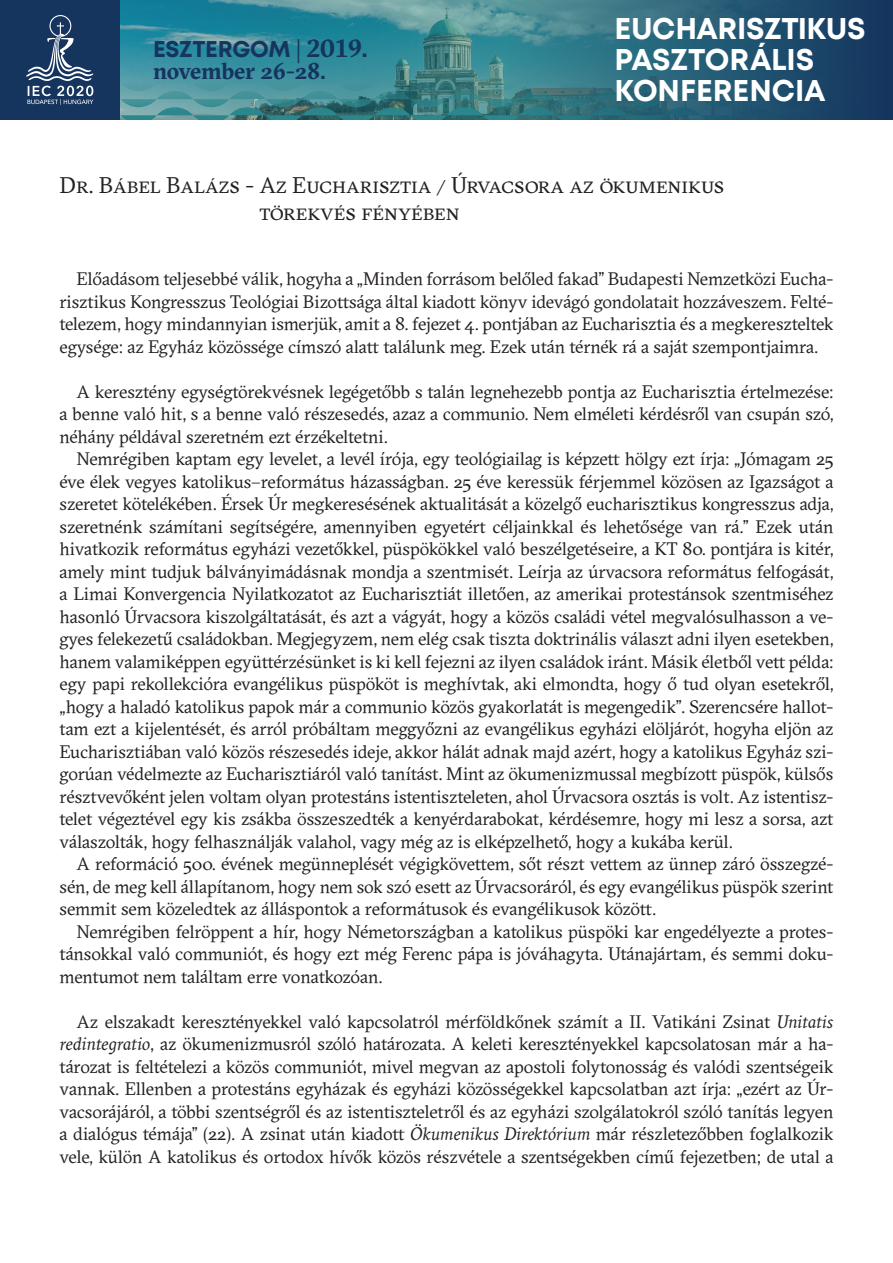
<style>
.page{position:relative;width:893px;height:1263px;background:#fff}
.page>*{position:absolute;margin:0;border:0;box-sizing:border-box;transform-origin:0 0}
.t1{font:700 30px "Mont";letter-spacing:-.01em;color:#fff}
.t2{font:700 22.8px "Mont";letter-spacing:-.015em;color:#15345e}
.t3{font:700 22.8px "GT Sectra";letter-spacing:-.015em;color:#15345e}
.t4{font:22.5px "GT Sectra";color:#231f20}
.kenyer{font:18px/22.5px "GT Sectra";letter-spacing:-.005em;color:#231f20;text-align:justify}
.s1{font-family:"GT Sectra";font-weight:400;font-size:24.75px}
.s2{font-family:"GT Sectra";font-size:24.75px}
.s3{font-style:italic}
</style>
<div class="page">
<svg style="left:120px;top:0;width:389px;height:15px;background:#4b94a0"></svg>
<div style="left:509px;top:0;width:384px;height:120px;background:linear-gradient(to right,#54979a,#0e325c)"></div>
<div style="left:0;top:0;width:120px;height:120px;background:#15345e"></div>
<svg style="left:26px;top:15px;width:867px;height:105px;background:#327083"></svg>
<p class="t2" style="left:153px;top:34px;width:216px">ESZTERGOM <span class="s1">|</span> <span class="s2">2019.</span></p>
<p class="t3" style="left:153px;top:56px;width:174px">november 26-28.</p>
<p class="t1" style="left:614px;top:9px;width:253px">EUCHARISZTIKUS</p>
<p class="t1" style="left:614px;top:40px;width:202px">PASZTORÁLIS</p>
<p class="t1" style="left:614px;top:71px;width:213px">KONFERENCIA</p>
<p class="t4" style="left:60px;top:171px;width:666px">Dr. Bábel Balázs - Az Eucharisztia / Úrvacsora az ökumenikus</p>
<p class="t4" style="left:259px;top:198px;width:202px">törekvés fényében</p>
<p class="kenyer" style="left:60px;top:268px;width:775px;text-indent:17px">Előadásom teljesebbé válik, hogyha a „Minden forrásom belőled fakad” Budapesti Nemzetközi Eucha&shy;risztikus Kongresszus Teológiai Bizottsága által kiadott könyv idevágó gondolatait hozzáveszem. Felté&shy;telezem, hogy mindannyian ismerjük, amit a 8. fejezet 4. pontjában az Eucharisztia és a megkereszteltek egysége: az Egyház közössége címszó alatt találunk meg. Ezek után térnék rá a saját szempontjaimra.</p>
<p class="kenyer" style="left:60px;top:380px;width:775px;text-indent:17px">A keresztény egységtörekvésnek legégetőbb s talán legnehezebb pontja az Eucharisztia értelmezése: a benne való hit, s a benne való részesedés, azaz a communio. Nem elméleti kérdésről van csupán szó, néhány példával szeretném ezt érzékeltetni.</p>
<p class="kenyer" style="left:60px;top:448px;width:775px;text-indent:17px">Nemrégiben kaptam egy levelet, a levél írója, egy teológiailag is képzett hölgy ezt írja: „Jómagam 25 éve élek vegyes katolikus–református házasságban. 25 éve keressük férjemmel közösen az Igazságot a szeretet kötelékében. Érsek Úr megkeresésének aktualitását a közelgő eucharisztikus kongresszus adja, szeretnénk számítani segítségére, amennyiben egyetért céljainkkal és lehetősége van rá.” Ezek után hivatkozik református egyházi vezetőkkel, püspökökkel való beszélgetéseire, a KT 80. pontjára is kitér, amely mint tudjuk bálványimádásnak mondja a szentmisét. Leírja az úrvacsora református felfogását, a Limai Konvergencia Nyilatkozatot az Eucharisztiát illetően, az amerikai protestánsok szentmiséhez hasonló Úrvacsora kiszolgáltatását, és azt a vágyát, hogy a közös családi vétel megvalósulhasson a ve&shy;gyes felekezetű családokban. Megjegyzem, nem elég csak tiszta doktrinális választ adni ilyen esetekben, hanem valamiképpen együttérzésünket is ki kell fejezni az ilyen családok iránt. Másik életből vett példa: egy papi rekollekcióra evangélikus püspököt is meghívtak, aki elmondta, hogy ő tud olyan esetekről, „hogy a haladó katolikus papok már a communio közös gyakorlatát is megengedik”. Szerencsére hallot&shy;tam ezt a kijelentését, és arról próbáltam meggyőzni az evangélikus egyházi elöljárót, hogyha eljön az Eucharisztiában való közös részesedés ideje, akkor hálát adnak majd azért, hogy a katolikus Egyház szi&shy;gorúan védelmezte az Eucharisztiáról való tanítást. Mint az ökumenizmussal megbízott püspök, külsős résztvevőként jelen voltam olyan protestáns istentiszteleten, ahol Úrvacsora osztás is volt. Az istentisz&shy;telet végeztével egy kis zsákba összeszedték a kenyérdarabokat, kérdésemre, hogy mi lesz a sorsa, azt válaszolták, hogy felhasználják valahol, vagy még az is elképzelhető, hogy a kukába kerül.</p>
<p class="kenyer" style="left:60px;top:853px;width:775px;text-indent:17px">A reformáció 500. évének megünneplését végigkövettem, sőt részt vettem az ünnep záró összegzé&shy;sén, de meg kell állapítanom, hogy nem sok szó esett az Úrvacsoráról, és egy evangélikus püspök szerint semmit sem közeledtek az álláspontok a reformátusok és evangélikusok között.</p>
<p class="kenyer" style="left:60px;top:920px;width:775px;text-indent:17px">Nemrégiben felröppent a hír, hogy Németországban a katolikus püspöki kar engedélyezte a protes&shy;tánsokkal való communiót, és hogy ezt még Ferenc pápa is jóváhagyta. Utánajártam, és semmi doku&shy;mentumot nem találtam erre vonatkozóan.</p>
<p class="kenyer" style="left:60px;top:1010px;width:775px;text-indent:17px">Az elszakadt keresztényekkel való kapcsolatról mérföldkőnek számít a II. Vatikáni Zsinat <span class="s3">Unitatis redintegratio</span>, az ökumenizmusról szóló határozata. A keleti keresztényekkel kapcsolatosan már a ha&shy;tározat is feltételezi a közös communiót, mivel megvan az apostoli folytonosság és valódi szentségeik vannak. Ellenben a protestáns egyházak és egyházi közösségekkel kapcsolatban azt írja: „ezért az Úr&shy;vacsorájáról, a többi szentségről és az istentiszteletről és az egyházi szolgálatokról szóló tanítás legyen a dialógus témája” (22). A zsinat után kiadott <span class="s3">Ökumenikus Direktórium</span> már részletezőbben foglalkozik vele, külön A katolikus és ortodox hívők közös részvétele a szentségekben című fejezetben; de utal a</p>
</div>
